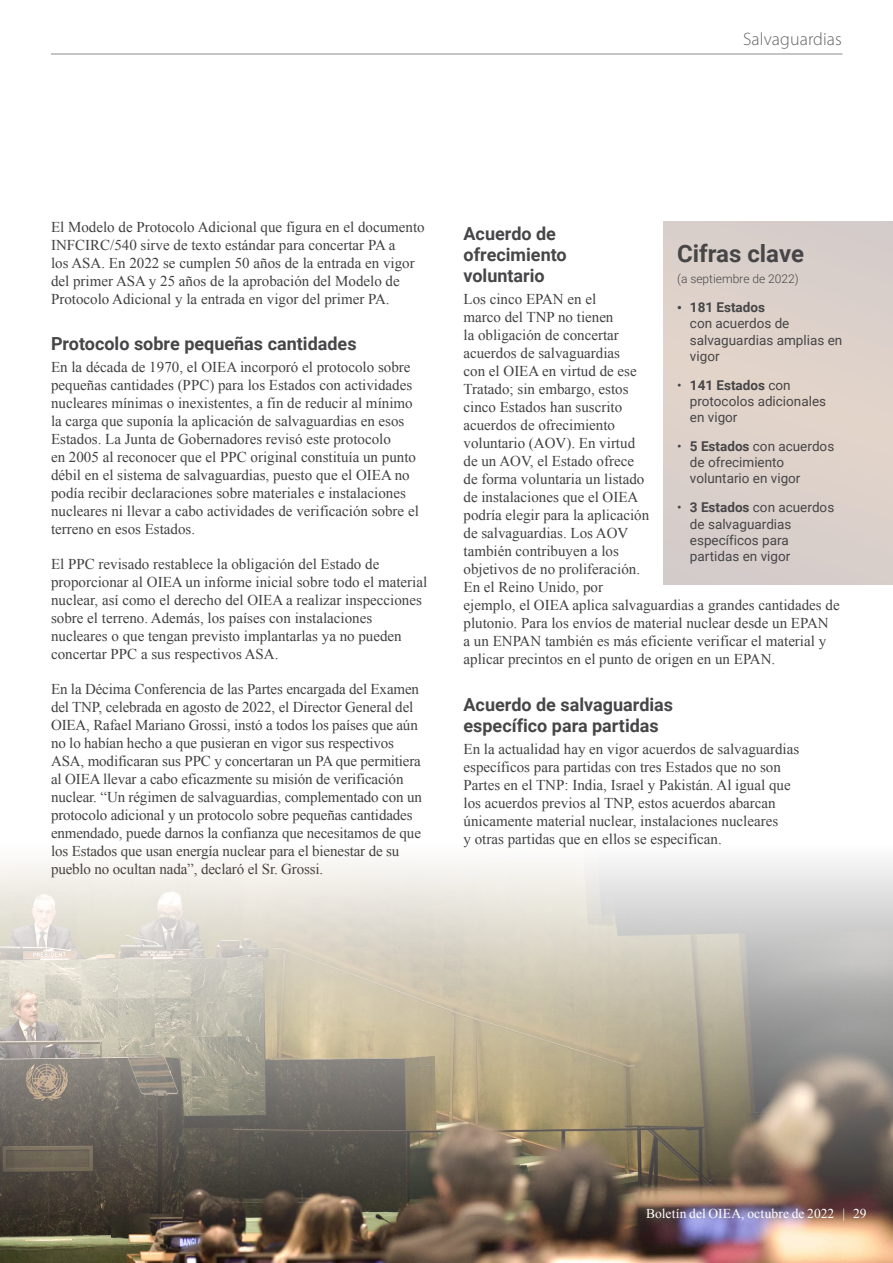
<style>
.page{position:relative;width:893px;height:1263px;background:#fff}
.page>*{position:absolute;margin:0;border:0;box-sizing:border-box;transform-origin:0 0}
.t1{font:700 24px "Roboto";color:#464547}
.t2{font:700 18px/21px "Roboto";color:#464547}
.t3{font:300 18px "Myriad Pro";letter-spacing:.005em;color:#636466}
.t4{font:15px/18px "Times New Roman";color:#414042}
.t5{font:13.5px/16.2px "Roboto";color:#464547}
.t6{font:13.5px "Times New Roman";letter-spacing:.01em;color:#fff}
.t7{font:300 12px "Roboto";color:#464547}
.s1{font-family:"Times New Roman"}
.s2{font-weight:700}
</style>
<div class="page">
<img style="left:0;top:860px;width:893px;height:403px">
<div style="left:663px;top:221px;width:230px;height:363px;background:#dcd1ca"></div>
<hr style="left:51px;top:54px;width:791px;height:1px;background:#636466">
<p class="t3" style="left:743px;top:28px;width:100px">Salvaguardias</p>
<p class="t4" style="left:51px;top:217px;width:375px">El Modelo de Protocolo Adicional que figura en el documento INFCIRC/540 sirve de texto estándar para concertar PA a<br>los ASA. En 2022 se cumplen 50 años de la entrada en vigor del primer ASA y 25 años de la aprobación del Modelo de Protocolo Adicional y la entrada en vigor del primer PA.</p>
<p class="t2" style="left:51px;top:332px;width:307px">Protocolo sobre pequeñas cantidades</p>
<p class="t4" style="left:51px;top:358px;width:369px">En la década de 1970, el OIEA incorporó el protocolo sobre pequeñas cantidades (PPC) para los Estados con actividades nucleares mínimas o inexistentes, a fin de reducir al mínimo la carga que suponía la aplicación de salvaguardias en esos Estados. La Junta de Gobernadores revisó este protocolo<br>en 2005 al reconocer que el PPC original constituía un punto débil en el sistema de salvaguardias, puesto que el OIEA no podía recibir declaraciones sobre materiales e instalaciones nucleares ni llevar a cabo actividades de verificación sobre el terreno en esos Estados.</p>
<p class="t4" style="left:51px;top:555px;width:378px">El PPC revisado restablece la obligación del Estado de proporcionar al OIEA un informe inicial sobre todo el material nuclear, así como el derecho del OIEA a realizar inspecciones sobre el terreno. Además, los países con instalaciones nucleares o que tengan previsto implantarlas ya no pueden concertar PPC a sus respectivos ASA.</p>
<p class="t4" style="left:51px;top:680px;width:372px">En la Décima Conferencia de las Partes encargada del Examen del TNP, celebrada en agosto de 2022, el Director General del OIEA, Rafael Mariano Grossi, instó a todos los países que aún no lo habían hecho a que pusieran en vigor sus respectivos ASA, modificaran sus PPC y concertaran un PA que permitiera al OIEA llevar a cabo eficazmente su misión de verificación nuclear. “Un régimen de salvaguardias, complementado con un protocolo adicional y un protocolo sobre pequeñas cantidades enmendado, puede darnos la confianza que necesitamos de que los Estados que usan energía nuclear para el bienestar de su pueblo no ocultan nada”, declaró el Sr. Grossi.</p>
<p class="t2" style="left:463px;top:222px;width:105px">Acuerdo de ofrecimiento voluntario</p>
<p class="t4" style="left:463px;top:290px;width:378px">Los cinco EPAN en el<br>marco del TNP no tienen<br>la obligación de concertar<br>acuerdos de salvaguardias<br>con el OIEA en virtud de ese<br>Tratado; sin embargo, estos<br>cinco Estados han suscrito<br>acuerdos de ofrecimiento<br>voluntario (AOV). En virtud<br>de un AOV, el Estado ofrece<br>de forma voluntaria un listado<br>de instalaciones que el OIEA<br>podría elegir para la aplicación<br>de salvaguardias. Los AOV<br>también contribuyen a los<br>objetivos de no proliferación.<br>En el Reino Unido, por<br>ejemplo, el OIEA aplica salvaguardias a grandes cantidades de plutonio. Para los envíos de material nuclear desde un EPAN<br>a un ENPAN también es más eficiente verificar el material y aplicar precintos en el punto de origen en un EPAN.</p>
<p class="t2" style="left:463px;top:693px;width:211px">Acuerdo de salvaguardias específico para partidas</p>
<p class="t4" style="left:463px;top:740px;width:337px">En la actualidad hay en vigor acuerdos de salvaguardias específicos para partidas con tres Estados que no son Partes en el TNP: India, Israel y Pakistán. Al igual que los acuerdos previos al TNP, estos acuerdos abarcan únicamente material nuclear, instalaciones nucleares<br>y otras partidas que en ellos se especifican.</p>
<h1 class="t1" style="left:677px;top:237px;width:128px">Cifras clave</h1>
<p class="t7" style="left:677px;top:270px;width:123px">(a septiembre de 2022)</p>
<p class="t5" style="left:690px;top:299px;width:154px;text-indent:-13px"><span class="s1">•</span> <span class="s2">181 Estados<br></span>con acuerdos de salvaguardias amplias en vigor</p>
<p class="t5" style="left:690px;top:376px;width:138px;text-indent:-13px">• <span class="s2">141 Estados</span> con protocolos adicionales en vigor</p>
<p class="t5" style="left:690px;top:438px;width:146px;text-indent:-13px">• <span class="s2">5 Estados</span> con acuerdos de ofrecimiento voluntario en vigor</p>
<p class="t5" style="left:690px;top:499px;width:146px;text-indent:-13px">• <span class="s2">3 Estados</span> con acuerdos de salvaguardias específicos para partidas en vigor</p>
<p class="t6" style="left:646px;top:1205px;width:222px">Boletín del OIEA, octubre de 2022 | 29</p>
</div>
